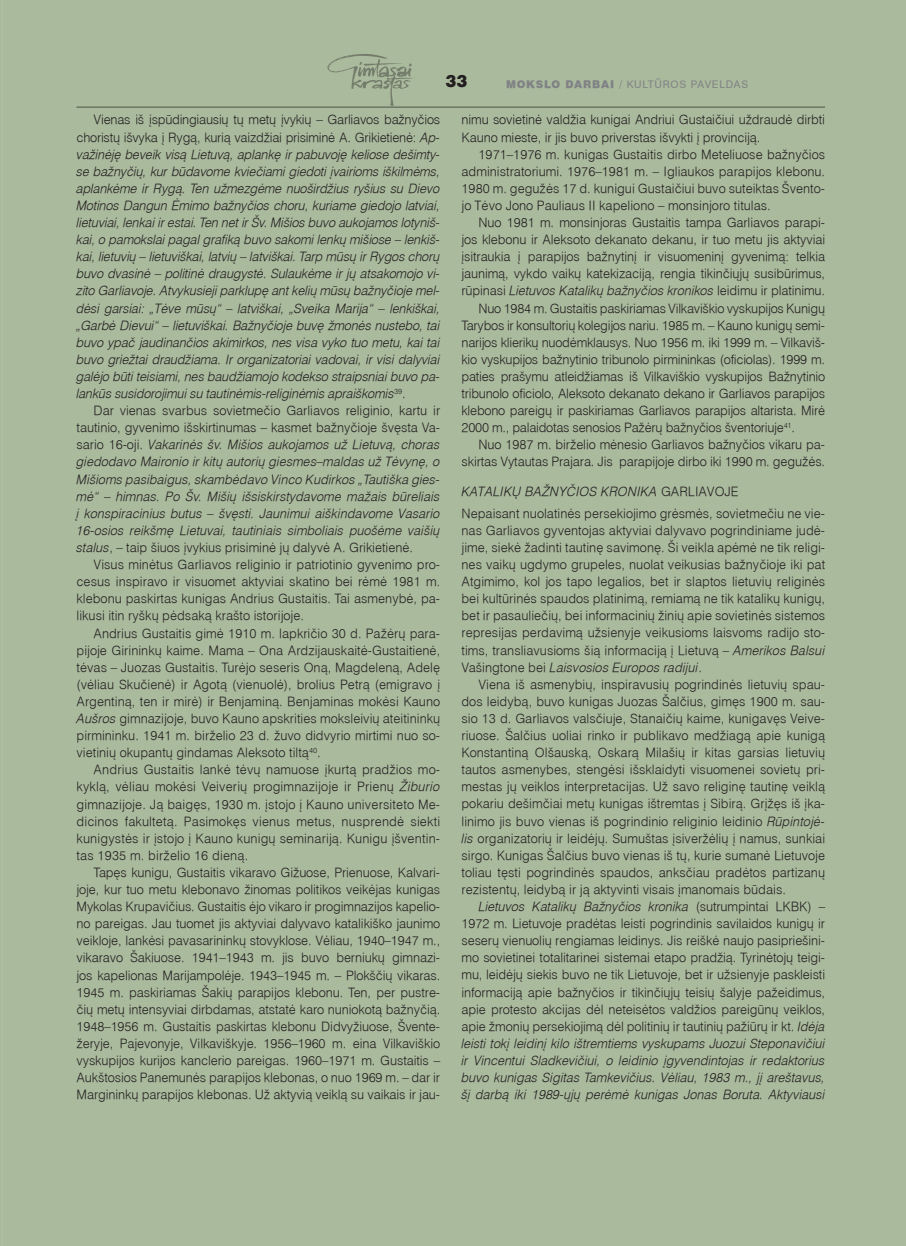
<style>
.page{position:relative;width:906px;height:1246px;background:#fff}
.page>*{position:absolute;margin:0;border:0;box-sizing:border-box;transform-origin:0 0}
.t1{font:900 16.5px "Helvetica LT";color:#231f20}
._1_1__tekstas{font:300 12.75px/17.1px "Helvetica LT";letter-spacing:-.01em;color:#231f20;text-align:justify}
._1_1__tekstas-2{font:italic 300 12.75px/17.1px "Helvetica LT";letter-spacing:-.015em;color:#231f20;text-align:justify}
._1_1__be_itraukos{font:300 12.75px/17.1px "Helvetica LT";color:#231f20;text-align:justify}
._3__poteme{font:italic 300 12.75px "Helvetica LT";color:#231f20}
.rubrika{font:10.5px "Helvetica LT";letter-spacing:.075em;color:#808285}
.s1{font-weight:900}
.s2{font-weight:500}
.s3{font-style:normal}
.s4{font-style:italic}
</style>
<div class="page">
<div style="left:2px;top:0;width:904px;height:1246px;background:#aaba9d"></div>
<hr style="left:0;top:0;width:2px;height:1246px;background:#aaba9d">
<hr style="left:76px;top:107px;width:749px;height:1px;background:#000">
<img style="left:327px;top:54px;width:87px;height:52px">
<p class="t1" style="left:445px;top:70px;width:24px">33</p>
<p class="rubrika" style="left:506px;top:78px;width:244px"><span class="s1">MOKSLO DARBAI</span> <span class="s2">/</span> KULTŪROS PAVELDAS</p>
<p class="_1_1__tekstas-2" style="left:77px;top:111px;width:365px;text-indent:17px"><span class="s3">Vienas iš įspūdingiausių tų metų įvykių – Garliavos bažnyčios choristų išvyka į Rygą, kurią vaizdžiai prisiminė A. Grikietienė:</span> Ap&shy;važinėję beveik visą Lietuvą, aplankę ir pabuvoję keliose dešimty&shy;se bažnyčių, kur būdavome kviečiami giedoti įvairioms iškilmėms, aplankėme ir Rygą. Ten užmezgėme nuoširdžius ryšius su Dievo Motinos Dangun Ėmimo bažnyčios choru, kuriame giedojo latviai, lietuviai, lenkai ir estai. Ten net ir Šv. Mišios buvo aukojamos lotyniš&shy;kai, o pamokslai pagal grafiką buvo sakomi lenkų mišiose – lenkiš&shy;kai, lietuvių – lietuviškai, latvių – latviškai. Tarp mūsų ir Rygos chorų buvo dvasinė – politinė draugystė. Sulaukėme ir jų atsakomojo vi&shy;zito Garliavoje. Atvykusieji parklupę ant kelių mūsų bažnyčioje mel&shy;dėsi garsiai: „Tėve mūsų“ – latviškai, „Sveika Marija“ – lenkiškai, „Garbė Dievui“ – lietuviškai. Bažnyčioje buvę žmonės nustebo, tai buvo ypač jaudinančios akimirkos, nes visa vyko tuo metu, kai tai buvo griežtai draudžiama. Ir organizatoriai vadovai, ir visi dalyviai galėjo būti teisiami, nes baudžiamojo kodekso straipsniai buvo pa&shy;lankūs susidorojimui su tautinėmis-religinėmis apraiškomis<sup>39</sup><span class="s3">.</span></p>
<p class="_1_1__tekstas-2" style="left:77px;top:402px;width:365px;text-indent:17px"><span class="s3">Dar vienas svarbus sovietmečio Garliavos religinio, kartu ir tautinio, gyvenimo išskirtinumas – kasmet bažnyčioje švęsta Va&shy;sario 16-oji.</span> Vakarinės šv. Mišios aukojamos už Lietuvą, choras giedodavo Maironio ir kitų autorių giesmes–maldas už Tėvynę, o Mišioms pasibaigus, skambėdavo Vinco Kudirkos „Tautiška gies&shy;mė“ – himnas. Po Šv. Mišių išsiskirstydavome mažais būreliais į konspiracinius butus – švęsti. Jaunimui aiškindavome Vasario 16-osios reikšmę Lietuvai, tautiniais simboliais puošėme vaišių stalus<span class="s3">, – taip šiuos įvykius prisiminė jų dalyvė A. Grikietienė.</span></p>
<p class="_1_1__tekstas" style="left:77px;top:556px;width:365px;text-indent:17px">Visus minėtus Garliavos religinio ir patriotinio gyvenimo pro&shy;cesus inspiravo ir visuomet aktyviai skatino bei rėmė 1981 m. klebonu paskirtas kunigas Andrius Gustaitis. Tai asmenybė, pa&shy;likusi itin ryškų pėdsaką krašto istorijoje.</p>
<p class="_1_1__tekstas" style="left:77px;top:624px;width:365px;text-indent:17px">Andrius Gustaitis gimė 1910 m. lapkričio 30 d. Pažėrų para&shy;pijoje Girininkų kaime. Mama – Ona Ardzijauskaitė-Gustaitienė, tėvas – Juozas Gustaitis. Turėjo seseris Oną, Magdeleną, Adelę (vėliau Skučienė) ir Agotą (vienuolė), brolius Petrą (emigravo į Argentiną, ten ir mirė) ir Benjaminą. Benjaminas mokėsi Kauno <span class="s4">Aušros</span> gimnazijoje, buvo Kauno apskrities moksleivių ateitininkų pirmininku. 1941 m. birželio 23 d. žuvo didvyrio mirtimi nuo so&shy;vietinių okupantų gindamas Aleksoto tiltą<sup>40</sup>.</p>
<p class="_1_1__tekstas" style="left:77px;top:761px;width:365px;text-indent:17px">Andrius Gustaitis lankė tėvų namuose įkurtą pradžios mo&shy;kyklą, vėliau mokėsi Veiverių progimnazijoje ir Prienų <span class="s4">Žiburio </span>gimnazijoje. Ją baigęs, 1930 m. įstojo į Kauno universiteto Me&shy;dicinos fakultetą. Pasimokęs vienus metus, nusprendė siekti kunigystės ir įstojo į Kauno kunigų seminariją. Kunigu įšventin&shy;tas 1935 m. birželio 16 dieną.</p>
<p class="_1_1__tekstas" style="left:77px;top:864px;width:365px;text-indent:17px">Tapęs kunigu, Gustaitis vikaravo Gižuose, Prienuose, Kalvari&shy;joje, kur tuo metu klebonavo žinomas politikos veikėjas kunigas Mykolas Krupavičius. Gustaitis ėjo vikaro ir progimnazijos kapelio&shy;no pareigas. Jau tuomet jis aktyviai dalyvavo katalikiško jaunimo veikloje, lankėsi pavasarininkų stovyklose. Vėliau, 1940–1947 m., vikaravo Šakiuose. 1941–1943 m. jis buvo berniukų gimnazi&shy;jos kapelionas Marijampolėje. 1943–1945 m. – Plokščių vikaras.<br>1945 m. paskiriamas Šakių parapijos klebonu. Ten, per pustre&shy;čių metų intensyviai dirbdamas, atstatė karo nuniokotą bažnyčią.<br>1948–1956 m. Gustaitis paskirtas klebonu Didvyžiuose, Švente&shy;žeryje, Pajevonyje, Vilkaviškyje. 1956–1960 m. eina Vilkaviškio vyskupijos kurijos kanclerio pareigas. 1960–1971 m. Gustaitis – Aukštosios Panemunės parapijos klebonas, o nuo 1969 m. – dar ir Margininkų parapijos klebonas. Už aktyvią veiklą su vaikais ir jau-</p>
<p class="_1_1__tekstas" style="left:461px;top:111px;width:365px">nimu sovietinė valdžia kunigai Andriui Gustaičiui uždraudė dirbti<br>Kauno mieste, ir jis buvo priverstas išvykti į provinciją.</p>
<p class="_1_1__tekstas" style="left:461px;top:146px;width:365px;text-indent:17px">1971–1976 m. kunigas Gustaitis dirbo Meteliuose bažnyčios administratoriumi. 1976–1981 m. – Igliaukos parapijos klebonu.<br>1980 m. gegužės 17 d. kunigui Gustaičiui buvo suteiktas Švento&shy;jo Tėvo Jono Pauliaus II kapeliono – monsinjoro titulas.</p>
<p class="_1_1__tekstas" style="left:461px;top:214px;width:365px;text-indent:17px">Nuo 1981 m. monsinjoras Gustaitis tampa Garliavos parapi&shy;jos klebonu ir Aleksoto dekanato dekanu, ir tuo metu jis aktyviai įsitraukia į parapijos bažnytinį ir visuomeninį gyvenimą: telkia jaunimą, vykdo vaikų katekizaciją, rengia tikinčiųjų susibūrimus, rūpinasi <span class="s4">Lietuvos Katalikų bažnyčios kronikos</span> leidimu ir platinimu.</p>
<p class="_1_1__tekstas" style="left:461px;top:299px;width:365px;text-indent:17px">Nuo 1984 m. Gustaitis paskiriamas Vilkaviškio vyskupijos Kunigų Tarybos ir konsultorių kolegijos nariu. 1985 m. – Kauno kunigų semi&shy;narijos klierikų nuodėmklausys. Nuo 1956 m. iki 1999 m. – Vilkaviš&shy;kio vyskupijos bažnytinio tribunolo pirmininkas (oficiolas). 1999 m. paties prašymu atleidžiamas iš Vilkaviškio vyskupijos Bažnytinio tribunolo oficiolo, Aleksoto dekanato dekano ir Garliavos parapijos klebono pareigų ir paskiriamas Garliavos parapijos altarista. Mirė 2000 m., palaidotas senosios Pažėrų bažnyčios šventoriuje<sup>41</sup>.</p>
<p class="_1_1__tekstas" style="left:461px;top:436px;width:365px;text-align:right">Nuo 1987 m. birželio mėnesio Garliavos bažnyčios vikaru pa&shy;skirtas Vytautas Prajara. Jis parapijoje dirbo iki 1990 m. gegužės.</p>
<p class="_3__poteme" style="left:461px;top:483px;width:279px">KATALIKŲ BAŽNYČIOS KRONIKA <span class="s3">GARLIAVOJE</span></p>
<p class="_1_1__be_itraukos" style="left:461px;top:505px;width:365px">Nepaisant nuolatinės persekiojimo grėsmės, sovietmečiu ne vie&shy;nas Garliavos gyventojas aktyviai dalyvavo pogrindiniame judė&shy;jime, siekė žadinti tautinę savimonę. Ši veikla apėmė ne tik religi&shy;nes vaikų ugdymo grupeles, nuolat veikusias bažnyčioje iki pat Atgimimo, kol jos tapo legalios, bet ir slaptos lietuvių religinės bei kultūrinės spaudos platinimą, remiamą ne tik katalikų kunigų, bet ir pasauliečių, bei informacinių žinių apie sovietinės sistemos represijas perdavimą užsienyje veikusioms laisvoms radijo sto&shy;tims, transliavusioms šią informaciją į Lietuvą – <span class="s4">Amerikos Balsui </span>Vašingtone bei <span class="s4">Laisvosios Europos radijui</span>.</p>
<p class="_1_1__tekstas" style="left:461px;top:676px;width:365px;text-indent:17px">Viena iš asmenybių, inspiravusių pogrindinės lietuvių spau&shy;dos leidybą, buvo kunigas Juozas Šalčius, gimęs 1900 m. sau&shy;sio 13 d. Garliavos valsčiuje, Stanaičių kaime, kunigavęs Veive&shy;riuose. Šalčius uoliai rinko ir publikavo medžiagą apie kunigą Konstantiną Olšauską, Oskarą Milašių ir kitas garsias lietuvių tautos asmenybes, stengėsi išsklaidyti visuomenei sovietų pri&shy;mestas jų veiklos interpretacijas. Už savo religinę tautinę veiklą pokariu dešimčiai metų kunigas ištremtas į Sibirą. Grįžęs iš įka&shy;linimo jis buvo vienas iš pogrindinio religinio leidinio <span class="s4">Rūpintojė&shy;lis</span> organizatorių ir leidėjų. Sumuštas įsiveržėlių į namus, sunkiai sirgo. Kunigas Šalčius buvo vienas iš tų, kurie sumanė Lietuvoje toliau tęsti pogrindinės spaudos, anksčiau pradėtos partizanų rezistentų, leidybą ir ją aktyvinti visais įmanomais būdais.</p>
<p class="_1_1__tekstas" style="left:461px;top:898px;width:365px;text-indent:17px"><span class="s4">Lietuvos Katalikų Bažnyčios kronika</span> (sutrumpintai LKBK) – 1972 m. Lietuvoje pradėtas leisti pogrindinis savilaidos kunigų ir seserų vienuolių rengiamas leidinys. Jis reiškė naujo pasipriešini&shy;mo sovietinei totalitarinei sistemai etapo pradžią. Tyrinėtojų teigi&shy;mu, leidėjų siekis buvo ne tik Lietuvoje, bet ir užsienyje paskleisti informaciją apie bažnyčios ir tikinčiųjų teisių šalyje pažeidimus, apie protesto akcijas dėl neteisėtos valdžios pareigūnų veiklos, apie žmonių persekiojimą dėl politinių ir tautinių pažiūrų ir kt. <span class="s4">Idėja leisti tokį leidinį kilo ištremtiems vyskupams Juozui Steponavičiui ir Vincentui Sladkevičiui, o leidinio įgyvendintojas ir redaktorius buvo kunigas Sigitas Tamkevičius. Vėliau, 1983 m., jį areštavus, šį darbą iki 1989-ųjų perėmė kunigas Jonas Boruta. Aktyviausi</span></p>
</div>
